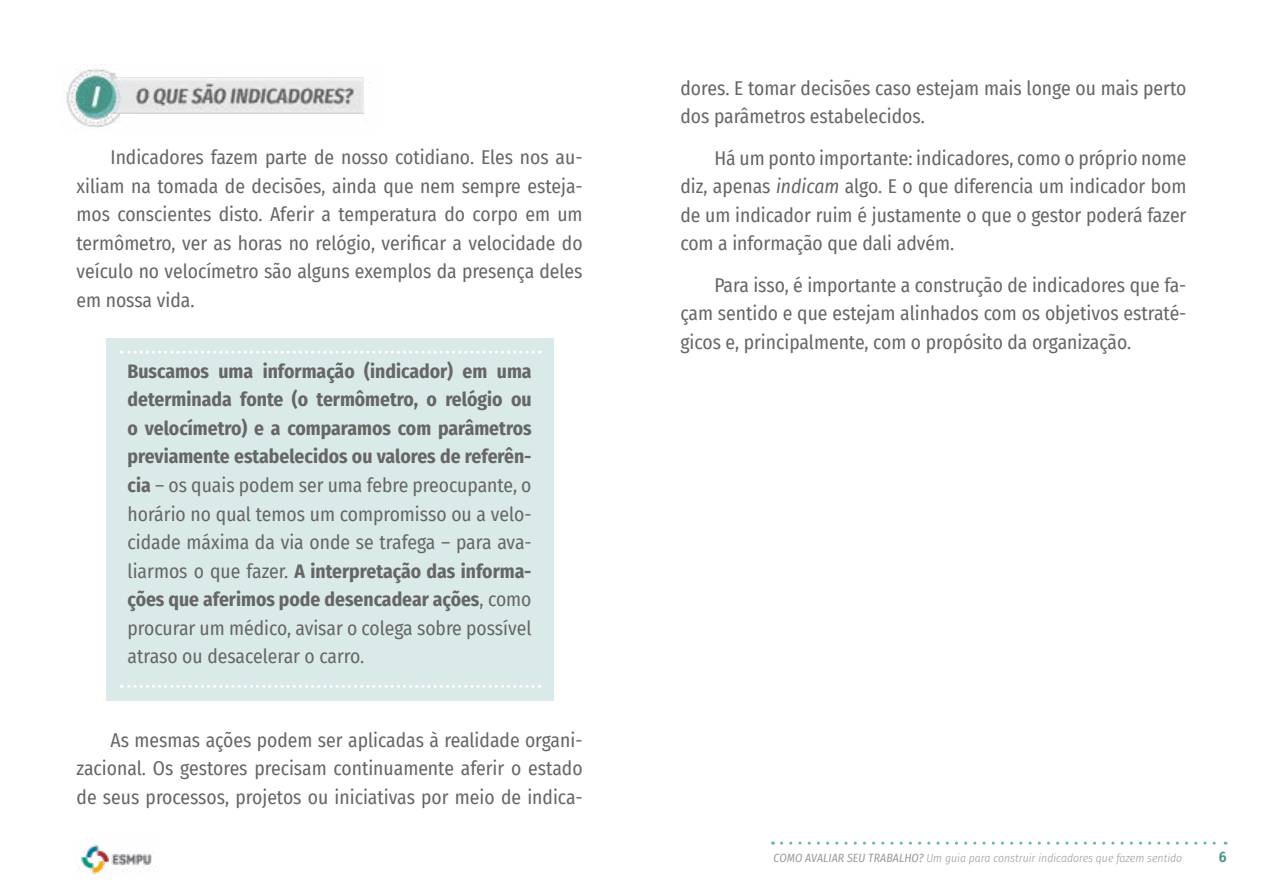
<style>
.page{position:relative;width:1263px;height:893px;background:#fff}
.page>*{position:absolute;margin:0;border:0;box-sizing:border-box;transform-origin:0 0}
.t1{font:19.5px/28.5px "Fira Sans Condensed";color:#666;text-align:justify}
.t2{font:700 19.5px/28.5px "Fira Sans Condensed";color:#666;text-align:justify}
.t3{font:600 15px "Fira Sans Condensed";color:#47968c}
.t4{font:italic 300 11.7px "Fira Sans Condensed";color:#999}
.s1{font-weight:400}
.s2{font-style:italic}
</style>
<div class="page">
<svg style="left:781px;top:842px;width:445px;height:3px"></svg>
<img style="left:79px;top:838px;width:78px;height:36px">
<div style="left:106px;top:338px;width:448px;height:363px;background:#daeae8"></div>
<svg style="left:121px;top:351px;width:412px;height:3px"></svg>
<svg style="left:121px;top:685px;width:412px;height:3px"></svg>
<img style="left:61px;top:66px;width:309px;height:62px">
<p class="t1" style="left:77px;top:143px;width:507px;text-indent:34px">Indicadores fazem parte de nosso cotidiano. Eles nos au&shy;xiliam na tomada de decisões, ainda que nem sempre esteja&shy;mos conscientes disto. Aferir a temperatura do corpo em um termômetro, ver as horas no relógio, verificar a velocidade do veículo no velocímetro são alguns exemplos da presença deles em nossa vida.</p>
<p class="t2" style="left:128px;top:356px;width:406px">Buscamos uma informação (indicador) em uma determinada fonte (o termômetro, o relógio ou o velocímetro) e a comparamos com parâmetros previamente estabelecidos ou valores de referên&shy;cia <span class="s1">– os quais podem ser uma febre preocupante, o horário no qual temos um compromisso ou a velo&shy;cidade máxima da via onde se trafega – para ava&shy;liarmos o que fazer.</span> A interpretação das informa&shy;ções que aferimos pode desencadear ações<span class="s1">, como procurar um médico, avisar o colega sobre possível atraso ou desacelerar o carro.</span></p>
<p class="t1" style="left:77px;top:725px;width:507px;text-indent:34px">As mesmas ações podem ser aplicadas à realidade organi&shy;zacional. Os gestores precisam continuamente aferir o estado de seus processos, projetos ou iniciativas por meio de indica-</p>
<p class="t1" style="left:680px;top:73px;width:507px">dores. E tomar decisões caso estejam mais longe ou mais perto dos parâmetros estabelecidos.</p>
<p class="t1" style="left:680px;top:143px;width:507px;text-indent:34px">Há um ponto importante: indicadores, como o próprio nome diz, apenas <span class="s2">indicam</span> algo. E o que diferencia um indicador bom de um indicador ruim é justamente o que o gestor poderá fazer com a informação que dali advém.</p>
<p class="t1" style="left:680px;top:270px;width:508px;text-indent:34px">Para isso, é importante a construção de indicadores que fa&shy;çam sentido e que estejam alinhados com os objetivos estraté&shy;gicos e, principalmente, com o propósito da organização.</p>
<p class="t4" style="left:773px;top:849px;width:410px"><span class="s1">COMO AVALIAR SEU TRABALHO?</span> Um guia para construir indicadores que fazem sentido</p>
<p class="t3" style="left:1219px;top:844px;width:9px">6</p>
</div>
